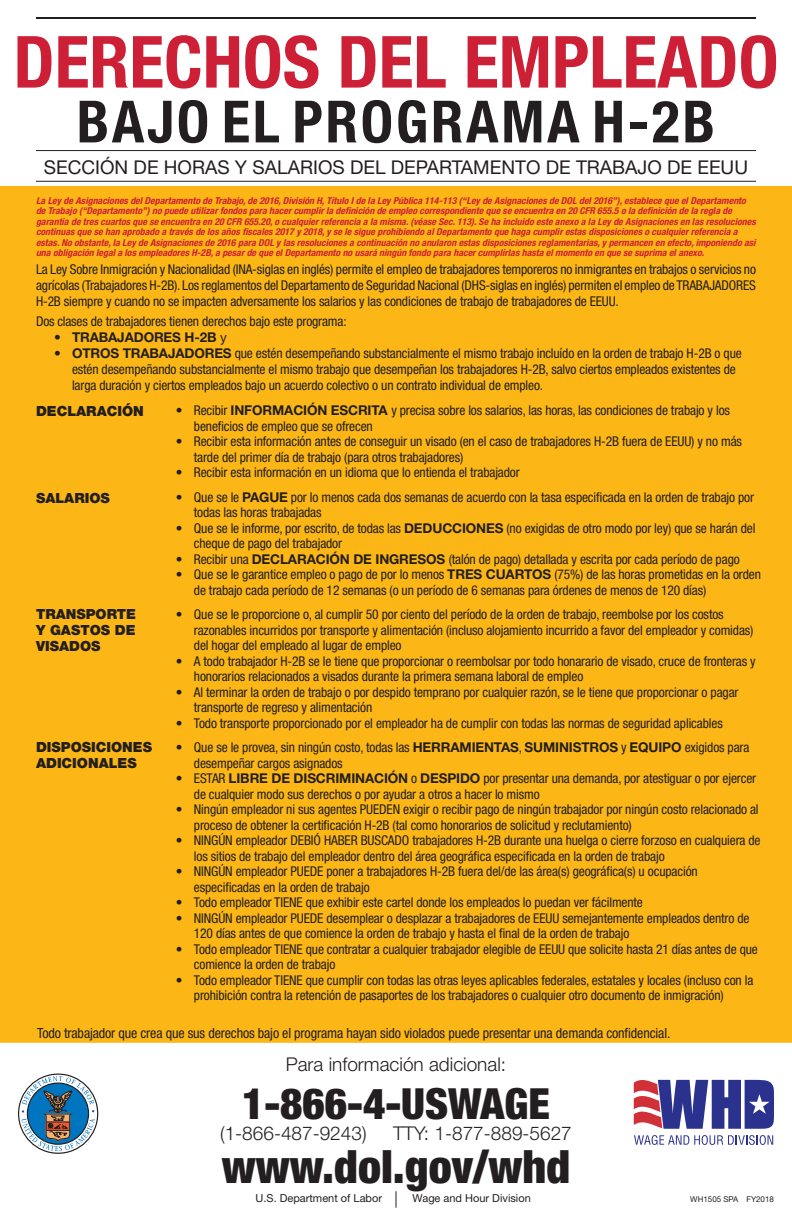
<style>
.page{position:relative;width:792px;height:1224px;background:#fff}
.page>*{position:absolute;margin:0;border:0;box-sizing:border-box;transform-origin:0 0}
.t1{font:700 condensed 72px "Helvetica Neue LT Std";color:#cd1f36}
.t2{font:700 condensed 58.3px "Helvetica Neue LT Std";letter-spacing:.045em;color:#231f20}
.t3{font:900 condensed 46px "Helvetica Neue LT Std";color:#231f20}
.t4{font:900 condensed 43px "Helvetica Neue LT Std";color:#231f20}
.t5{font:300 19px "Helvetica Neue LT Std";color:#231f20}
.t6{font:19px "Helvetica Neue LT Std";color:#231f20}
.t7{font:condensed 14px "Helvetica Neue LT Std";letter-spacing:-.01em;color:#231f20}
.t8{font:900 14px/16px "Helvetica Neue LT Std";color:#231f20;text-align:justify}
.t9{font:condensed 13.5px/15.5px "Helvetica Neue LT Std";letter-spacing:-.01em;color:#231f20}
.t10{font:700 13.5px "Helvetica Neue LT Std";letter-spacing:-.01em;color:#231f20}
.t11{font:11px "Helvetica Neue LT Std";color:#231f20}
.t12{font:italic 700 condensed 9.5px/10.5px "Helvetica Neue LT Com";color:#cd1f36;scale:1.04 1}
.t13{font:8px "Helvetica Neue LT Std";color:#231f20}
.s1{font-weight:400}
.s2{font-stretch:normal}
.s3{font-weight:700;font-stretch:normal}
</style>
<div class="page">
<div style="left:0;top:186px;width:792px;height:857px;background:#fcb615"></div>
<hr style="left:36px;top:17px;width:720px;height:2px;background:#231f20">
<div style="left:18px;top:1074px;width:80px;height:80px;border:1px solid #231f20;border-radius:50%"></div>
<svg style="left:22px;top:1076px;width:73px;height:75px"></svg>
<svg style="left:396px;top:1191px;width:1px;height:17px"></svg>
<svg style="left:634px;top:1135px;width:139px;height:10px"></svg>
<svg style="left:634px;top:1080px;width:140px;height:49px"></svg>
<hr style="left:36px;top:150px;width:720px;height:1px;background:#231f20">
<hr style="left:36px;top:181px;width:720px;height:1px;background:#231f20">
<p class="t1" style="left:13px;top:18px;width:767px">DERECHOS DEL EMPLEADO</p>
<p class="t2" style="left:77px;top:86px;width:640px">BAJO EL PROGRAMA H-2B</p>
<p class="t6" style="left:44px;top:155px;width:706px">SECCIÓN DE HORAS Y SALARIOS DEL DEPARTAMENTO DE TRABAJO DE EEUU</p>
<p class="t12" style="left:36px;top:195px;width:694px">La Ley de Asignaciones del Departamento de Trabajo, de 2016, División H, Título I de la Ley Pública 114-113 (“Ley de Asignaciones de DOL del 2016”), establece que el Departamento de Trabajo (“Departamento”) no puede utilizar fondos para hacer cumplir la definición de empleo correspondiente que se encuentra en 20 CFR 655.5 o la definición de la regla de garantía de tres cuartos que se encuentra en 20 CFR 655.20, o cualquier referencia a la misma. (véase Sec. 113). Se ha incluido este anexo a la Ley de Asignaciones en las resoluciones continuas que se han aprobado a través de los años fiscales 2017 y 2018, y se le sigue prohibiendo al Departamento que haga cumplir estas disposiciones o cualquier referencia a estas. No obstante, la Ley de Asignaciones de 2016 para DOL y las resoluciones a continuación no anularon estas disposiciones reglamentarias, y permancen en efecto, imponiendo así una obligación legal a los empleadores H-2B, a pesar de que el Departamento no usará ningún fondo para hacer cumplírlas hasta el momento en que se suprima el anexo.</p>
<p class="t9" style="left:36px;top:261px;width:722px;line-height:16px;text-align:justify">La Ley Sobre Inmigración y Nacionalidad (INA-siglas en inglés) permite el empleo de trabajadores temporeros no inmigrantes en trabajos o servicios no agrícolas (Trabajadores H-2B). Los reglamentos del Departamento de Seguridad Nacional (DHS-siglas en inglés) permiten el empleo de TRABAJADORES H-2B siempre y cuando no se impacten adversamente los salarios y las condiciones de trabajo de trabajadores de EEUU.</p>
<p class="t9" style="left:36px;top:313px;width:312px">Dos clases de trabajadores tienen derechos bajo este programa:</p>
<p class="t10" style="left:54px;top:329px;width:174px"><span class="s1">•</span> TRABAJADORES H-2B <span class="s1">y</span></p>
<p class="t9" style="left:72px;top:345px;width:671px;line-height:16px;text-indent:-18px"><span class="s2">•</span> <span class="s3">OTROS TRABAJADORES</span> que estén desempeñando substancialmente el mismo trabajo incluído en la orden de trabajo H-2B o que estén desempeñando substancialmente el mismo trabajo que desempeñan los trabajadores H-2B, salvo ciertos empleados existentes de larga duración y ciertos empleados bajo un acuerdo colectivo o un contrato individual de empleo.</p>
<p class="t8" style="left:36px;top:403px;width:109px">DECLARACIÓN</p>
<p class="t8" style="left:36px;top:490px;width:75px">SALARIOS</p>
<p class="t8" style="left:36px;top:606px;width:102px">TRANSPORTE Y GASTOS DE VISADOS</p>
<p class="t8" style="left:36px;top:739px;width:118px">DISPOSICIONES<br>ADICIONALES</p>
<p class="t9" style="left:194px;top:403px;width:538px;text-indent:-18px">• Recibir <span class="s3">INFORMACIÓN ESCRITA</span> y precisa sobre los salarios, las horas, las condiciones de trabajo y los beneficios de empleo que se ofrecen</p>
<p class="t9" style="left:194px;top:434px;width:550px;text-indent:-18px">• Recibir esta información antes de conseguir un visado (en el caso de trabajadores H-2B fuera de EEUU) y no más tarde del primer día de trabajo (para otros trabajadores)</p>
<p class="t9" style="left:176px;top:465px;width:345px">• Recibir esta información en un idioma que lo entienda el trabajador</p>
<p class="t9" style="left:194px;top:489px;width:562px;text-indent:-18px">• Que se le <span class="s3">PAGUE</span> por lo menos cada dos semanas de acuerdo con la tasa especificada en la orden de trabajo por todas las horas trabajadas</p>
<p class="t9" style="left:194px;top:520px;width:563px;text-indent:-18px">• Que se le informe, por escrito, de todas las <span class="s3">DEDUCCIONES</span> (no exigidas de otro modo por ley) que se harán del cheque de pago del trabajador</p>
<p class="t9" style="left:176px;top:551px;width:565px">• Recibir una <span class="s3">DECLARACIÓN DE INGRESOS</span> (talón de pago) detallada y escrita por cada período de pago</p>
<p class="t9" style="left:194px;top:567px;width:569px;text-indent:-18px">• Que se le garantice empleo o pago de por lo menos <span class="s3">TRES CUARTOS</span> (75%) de las horas prometidas en la orden de trabajo cada período de 12 semanas (o un período de 6 semanas para órdenes de menos de 120 días)</p>
<p class="t9" style="left:194px;top:607px;width:561px;text-indent:-18px">• Que se le proporcione o, al cumplir 50 por ciento del período de la orden de trabajo, reembolse por los costos razonables incurridos por transporte y alimentación (incluso alojamiento incurrido a favor del empleador y comidas) del hogar del empleado al lugar de empleo</p>
<p class="t9" style="left:194px;top:653px;width:563px;text-indent:-18px">• A todo trabajador H-2B se le tiene que proporcionar o reembolsar por todo honarario de visado, cruce de fronteras y honorarios relacionados a visados durante la primera semana laboral de empleo</p>
<p class="t9" style="left:194px;top:684px;width:546px;text-indent:-18px">• Al terminar la orden de trabajo o por despido temprano por cualquier razón, se le tiene que proporcionar o pagar transporte de regreso y alimentación</p>
<p class="t9" style="left:176px;top:715px;width:548px">• Todo transporte proporcionado por el empleador ha de cumplir con todas las normas de seguridad aplicables</p>
<p class="t9" style="left:194px;top:740px;width:557px;text-indent:-18px">• Que se le provea, sin ningún costo, todas las <span class="s3">HERRAMIENTAS</span>, <span class="s3">SUMINISTROS</span> y <span class="s3">EQUIPO</span> exigidos para desempeñar cargos asignados</p>
<p class="t9" style="left:194px;top:771px;width:564px;text-indent:-18px">• ESTAR <span class="s3">LIBRE DE DISCRIMINACIÓN</span> o <span class="s3">DESPIDO</span> por presentar una demanda, por atestiguar o por ejercer de cualquier modo sus derechos o por ayudar a otros a hacer lo mismo</p>
<p class="t9" style="left:194px;top:802px;width:566px;text-indent:-18px">• Ningún empleador ni sus agentes PUEDEN exigir o recibir pago de ningún trabajador por ningún costo relacionado al proceso de obtener la certificación H-2B (tal como honorarios de solicitud y reclutamiento)</p>
<p class="t9" style="left:194px;top:833px;width:568px;text-indent:-18px">• NINGÚN empleador DEBIÓ HABER BUSCADO trabajadores H-2B durante una huelga o cierre forzoso en cualquiera de los sitios de trabajo del empleador dentro del área geográfica especificada en la orden de trabajo</p>
<p class="t9" style="left:194px;top:864px;width:505px;text-indent:-18px">• NINGÚN empleador PUEDE poner a trabajadores H-2B fuera del/de las área(s) geográfica(s) u ocupación especificadas en la orden de trabajo</p>
<p class="t9" style="left:176px;top:895px;width:469px">• Todo empleador TIENE que exhibir este cartel donde los empleados lo puedan ver fácilmente</p>
<p class="t9" style="left:194px;top:910px;width:557px;text-indent:-18px">• NINGÚN empleador PUEDE desemplear o desplazar a trabajadores de EEUU semejantemente empleados dentro de<br>120 días antes de que comience la orden de trabajo y hasta el final de la orden de trabajo</p>
<p class="t9" style="left:194px;top:941px;width:565px;text-indent:-18px">• Todo empleador TIENE que contratar a cualquier trabajador elegible de EEUU que solicite hasta 21 días antes de que comience la orden de trabajo</p>
<p class="t9" style="left:194px;top:972px;width:561px;text-indent:-18px">• Todo empleador TIENE que cumplir con todas las otras leyes aplicables federales, estatales y locales (incluso con la prohibición contra la retención de pasaportes de los trabajadores o cualquier otro documento de inmigración)</p>
<p class="t7" style="left:37px;top:1025px;width:635px">Todo trabajador que crea que sus derechos bajo el programa hayan sido violados puede presentar una demanda confidencial.</p>
<p class="t5" style="left:286px;top:1053px;width:222px">Para información adicional:</p>
<p class="t4" style="left:242px;top:1077px;width:309px">1-866-4-USWAGE</p>
<p class="t5" style="left:220px;top:1121px;width:148px">(1-866-487-9243)</p>
<p class="t5" style="left:393px;top:1121px;width:180px">TTY: 1-877-889-5627</p>
<p class="t3" style="left:222px;top:1138px;width:350px">www.dol.gov/whd</p>
<p class="t11" style="left:256px;top:1192px;width:128px">U.S. Department of Labor</p>
<p class="t11" style="left:413px;top:1192px;width:120px">Wage and Hour Division</p>
<p class="t13" style="left:690px;top:1195px;width:85px">WH1505 SPA FY2018</p>
</div>
